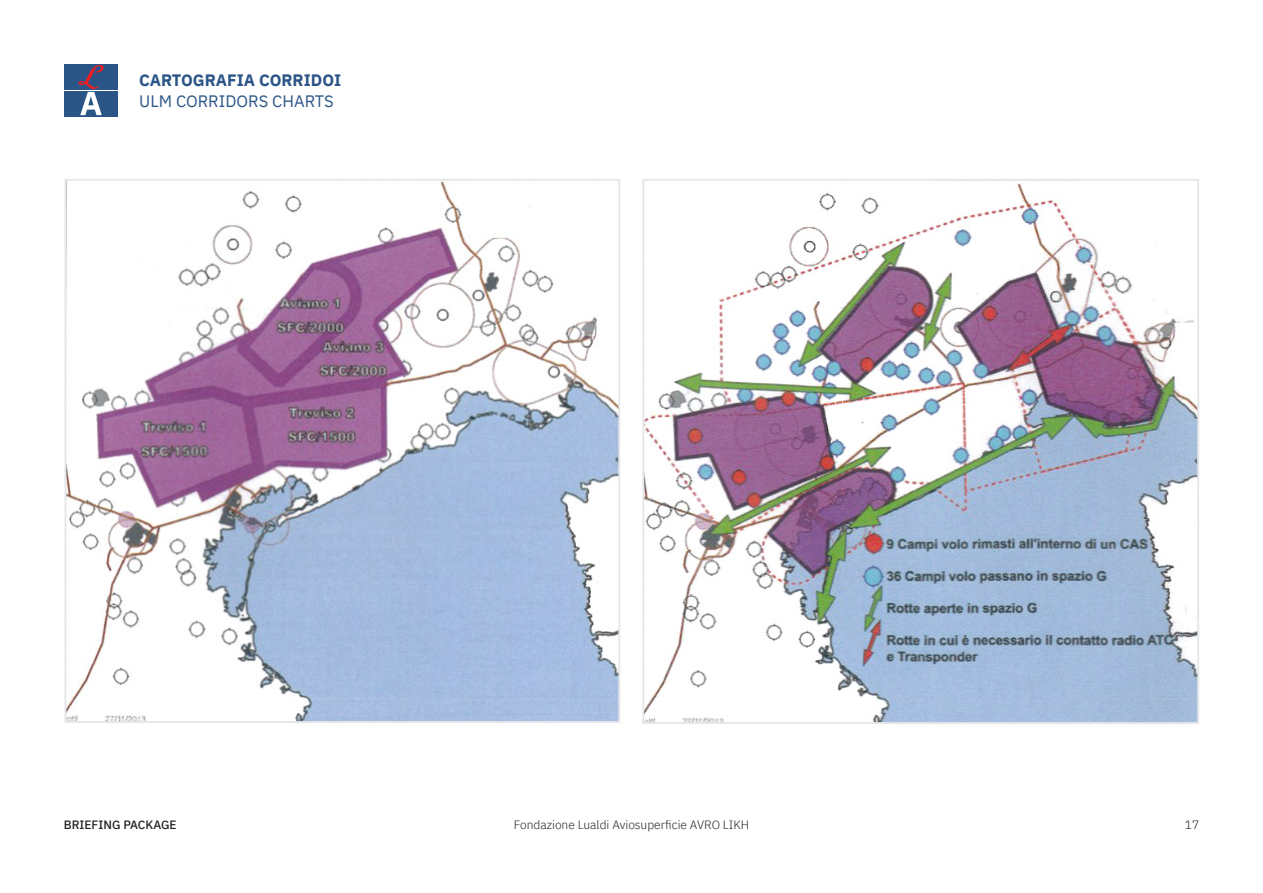
<style>
.page{position:relative;width:1263px;height:893px;background:#fff}
.page>*{position:absolute;margin:0;border:0;box-sizing:border-box;transform-origin:0 0}
.t1{font:700 16.5px "IBM Plex Sans";color:#2c5587}
.t2{font:16.5px "IBM Plex Sans";color:#2c5587}
.t3{font:300 12px "IBM Plex Sans";color:#231f20}
.t4{font:500 12px "IBM Plex Sans";color:#231f20}
</style>
<div class="page">
<div style="left:64px;top:64px;width:54px;height:52px;background:#2c5587"></div>
<svg style="left:78px;top:64px;width:26px;height:51px"></svg>
<hr style="left:64px;top:90px;width:54px;height:1px;background:#fff">
<img style="left:67px;top:182px;width:550px;height:538px">
<div style="left:64px;top:179px;width:556px;height:544px;border:2px solid #e6e7e9"></div>
<img style="left:645px;top:183px;width:551px;height:538px">
<div style="left:642px;top:179px;width:557px;height:545px;border:2px solid #e6e7e9"></div>
<h1 class="t1" style="left:139px;top:67px;width:203px">CARTOGRAFIA CORRIDOI</h1>
<h1 class="t2" style="left:139px;top:89px;width:196px">ULM CORRIDORS CHARTS</h1>
<p class="t4" style="left:64px;top:815px;width:114px">BRIEFING PACKAGE</p>
<p class="t3" style="left:514px;top:815px;width:237px">Fondazione Lualdi Aviosuperficie AVRO LIKH</p>
<p class="t3" style="left:1185px;top:815px;width:16px">17</p>
</div>
